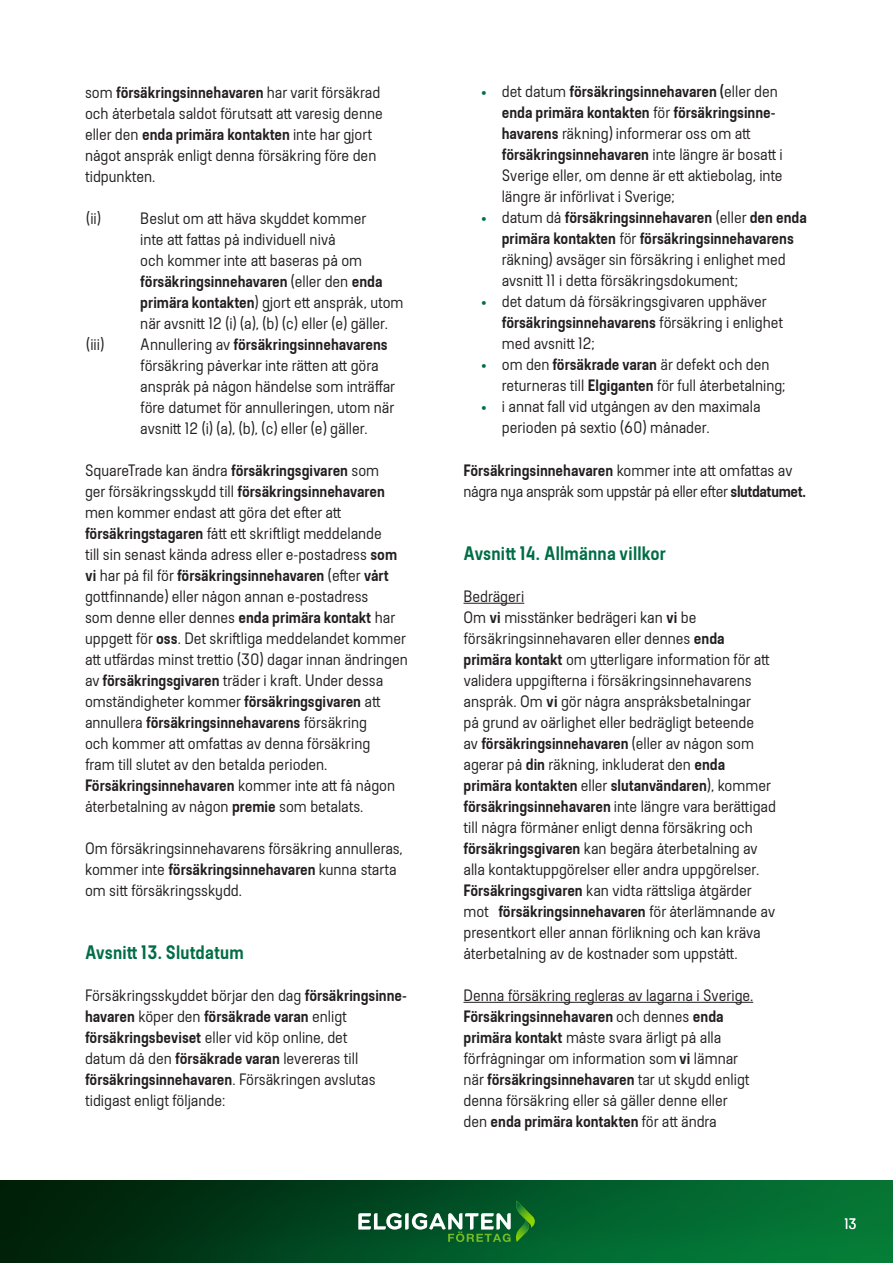
<style>
.page{position:relative;width:893px;height:1263px;background:#fff}
.page>*{position:absolute;margin:0;border:0;box-sizing:border-box;transform-origin:0 0}
.t1{font:600 19.5px "Elkjop Bodytext";letter-spacing:.01em;color:#006d47}
.t2{font:16.5px/21px "Elkjop Bodytext";color:#231f20}
.t3{font:16.5px/21px "Elkjop Bodytext";letter-spacing:-.02em;color:#231f20}
.t4{font:600 16.5px "Elkjop Bodytext";color:#231f20}
.t5{font:15px "Elkjop Bodytext";color:#fff}
.s1{font-weight:600}
.s2{font-weight:400}
.s3{color:#006d47}
</style>
<div class="page">
<img style="left:0;top:1180px;width:893px;height:83px">
<svg style="left:358px;top:1200px;width:177px;height:42px"></svg>
<hr style="left:463px;top:603px;width:61px;height:1px;background:#231f20">
<hr style="left:463px;top:1002px;width:290px;height:1px;background:#231f20">
<p class="t2" style="left:85px;top:82px;width:299px">som <span class="s1">försäkringsinnehavaren</span> har varit försäkrad och återbetala saldot förutsatt att varesig denne eller den <span class="s1">enda primära kontakten</span> inte har gjort något anspråk enligt denna försäkring före den tidpunkten.</p>
<p class="t2" style="left:86px;top:208px;width:282px">(ii) Beslut om att häva skyddet kommer</p>
<p class="t2" style="left:140px;top:229px;width:197px">inte att fattas på individuell nivå</p>
<p class="t2" style="left:140px;top:250px;width:223px">och kommer inte att baseras på om</p>
<p class="t4" style="left:140px;top:272px;width:244px">försäkringsinnehavaren <span class="s2">(eller den</span> enda</p>
<p class="t2" style="left:140px;top:292px;width:265px"><span class="s1">primära kontakten</span>) gjort ett anspråk, utom</p>
<p class="t2" style="left:140px;top:313px;width:249px">när avsnitt 12 (i) (a), (b) (c) eller (e) gäller.</p>
<p class="t2" style="left:86px;top:334px;width:19px">(iii)</p>
<p class="t2" style="left:140px;top:334px;width:257px">Annullering av <span class="s1">försäkringsinnehavarens </span>försäkring påverkar inte rätten att göra anspråk på någon händelse som inträffar före datumet för annulleringen, utom när avsnitt 12 (i) (a), (b), (c) eller (e) gäller.</p>
<p class="t2" style="left:85px;top:460px;width:324px">SquareTrade kan ändra <span class="s1">försäkringsgivaren</span> som<br>ger försäkringsskydd till <span class="s1">försäkringsinnehavaren </span>men kommer endast att göra det efter att <span class="s1">försäkringstagaren</span> fått ett skriftligt meddelande<br>till sin senast kända adress eller e-postadress <span class="s1">som vi</span> har på fil för <span class="s1">försäkringsinnehavaren</span> (efter <span class="s1">vårt </span>gottfinnande) eller någon annan e-postadress<br>som denne eller dennes <span class="s1">enda primära kontakt</span> har uppgett för <span class="s1">oss</span>. Det skriftliga meddelandet kommer att utfärdas minst trettio (30) dagar innan ändringen av <span class="s1">försäkringsgivaren</span> träder i kraft. Under dessa omständigheter kommer <span class="s1">försäkringsgivaren</span> att annullera <span class="s1">försäkringsinnehavarens</span> försäkring<br>och kommer att omfattas av denna försäkring<br>fram till slutet av den betalda perioden.<br><span class="s1">Försäkringsinnehavaren</span> kommer inte att få någon återbetalning av någon <span class="s1">premie</span> som betalats.</p>
<p class="t2" style="left:85px;top:838px;width:319px">Om försäkringsinnehavarens försäkring annulleras, kommer inte <span class="s1">försäkringsinnehavaren</span> kunna starta om sitt försäkringsskydd.</p>
<p class="t1" style="left:85px;top:941px;width:160px">Avsnitt 13. Slutdatum</p>
<p class="t2" style="left:85px;top:985px;width:323px">Försäkringsskyddet börjar den dag <span class="s1">försäkringsinne&shy;havaren</span> köper den <span class="s1">försäkrade varan</span> enligt <span class="s1">försäkringsbeviset</span> eller vid köp online, det<br>datum då den <span class="s1">försäkrade varan</span> levereras till <span class="s1">försäkringsinnehavaren</span>. Försäkringen avslutas tidigast enligt följande:</p>
<p class="t2" style="left:502px;top:82px;width:282px;text-indent:-21px"><span class="s3">•</span> det datum <span class="s1">försäkringsinnehavaren (</span>eller den <span class="s1">enda primära kontakten</span> för <span class="s1">försäkringsinne&shy;havarens</span> räkning) informerar oss om att <span class="s1">försäkringsinnehavaren</span> inte längre är bosatt i Sverige eller, om denne är ett aktiebolag, inte längre är införlivat i Sverige;</p>
<p class="t2" style="left:502px;top:208px;width:307px;text-indent:-21px"><span class="s3">•</span> datum då <span class="s1">försäkringsinnehavaren</span> (eller <span class="s1">den enda primära kontakten</span> för <span class="s1">försäkringsinnehavarens </span>räkning) avsäger sin försäkring i enlighet med avsnitt 11 i detta försäkringsdokument;</p>
<p class="t2" style="left:502px;top:292px;width:283px;text-indent:-21px"><span class="s3">•</span> det datum då försäkringsgivaren upphäver <span class="s1">försäkringsinnehavarens</span> försäkring i enlighet med avsnitt 12;</p>
<p class="t2" style="left:502px;top:355px;width:285px;text-indent:-21px"><span class="s3">•</span> om den <span class="s1">försäkrade varan</span> är defekt och den returneras till <span class="s1">Elgiganten</span> för full återbetalning;</p>
<p class="t2" style="left:502px;top:397px;width:260px;text-indent:-21px"><span class="s3">•</span> i annat fall vid utgången av den maximala perioden på sextio (60) månader.</p>
<p class="t3" style="left:463px;top:460px;width:344px"><span class="s1">Försäkringsinnehavaren</span> kommer inte att omfattas av några nya anspråk som uppstår på eller efter <span class="s1">slutdatumet.</span></p>
<p class="t1" style="left:463px;top:542px;width:204px">Avsnitt 14. Allmänna villkor</p>
<p class="t2" style="left:463px;top:586px;width:314px">Bedrägeri<br>Om <span class="s1">vi</span> misstänker bedrägeri kan <span class="s1">vi</span> be försäkringsinnehavaren eller dennes <span class="s1">enda primära kontakt</span> om ytterligare information för att validera uppgifterna i försäkringsinnehavarens anspråk. Om <span class="s1">vi</span> gör några anspråksbetalningar<br>på grund av oärlighet eller bedrägligt beteende<br>av <span class="s1">försäkringsinnehavaren</span> (eller av någon som agerar på <span class="s1">din</span> räkning, inkluderat den <span class="s1">enda primära kontakten</span> eller <span class="s1">slutanvändaren</span>), kommer <span class="s1">försäkringsinnehavaren</span> inte längre vara berättigad till några förmåner enligt denna försäkring och <span class="s1">försäkringsgivaren</span> kan begära återbetalning av alla kontaktuppgörelser eller andra uppgörelser.<br><span class="s1">Försäkringsgivaren</span> kan vidta rättsliga åtgärder mot <span class="s1">försäkringsinnehavaren</span> för återlämnande av presentkort eller annan förlikning och kan kräva återbetalning av de kostnader som uppstått.</p>
<p class="t2" style="left:463px;top:985px;width:291px">Denna försäkring regleras av lagarna i Sverige.<br><span class="s1">Försäkringsinnehavaren</span> och dennes <span class="s1">enda primära kontakt</span> måste svara ärligt på alla förfrågningar om information som <span class="s1">vi</span> lämnar när <span class="s1">försäkringsinnehavaren</span> tar ut skydd enligt denna försäkring eller så gäller denne eller den <span class="s1">enda primära kontakten</span> för att ändra</p>
<p class="t5" style="left:844px;top:1216px;width:14px">13</p>
</div>
